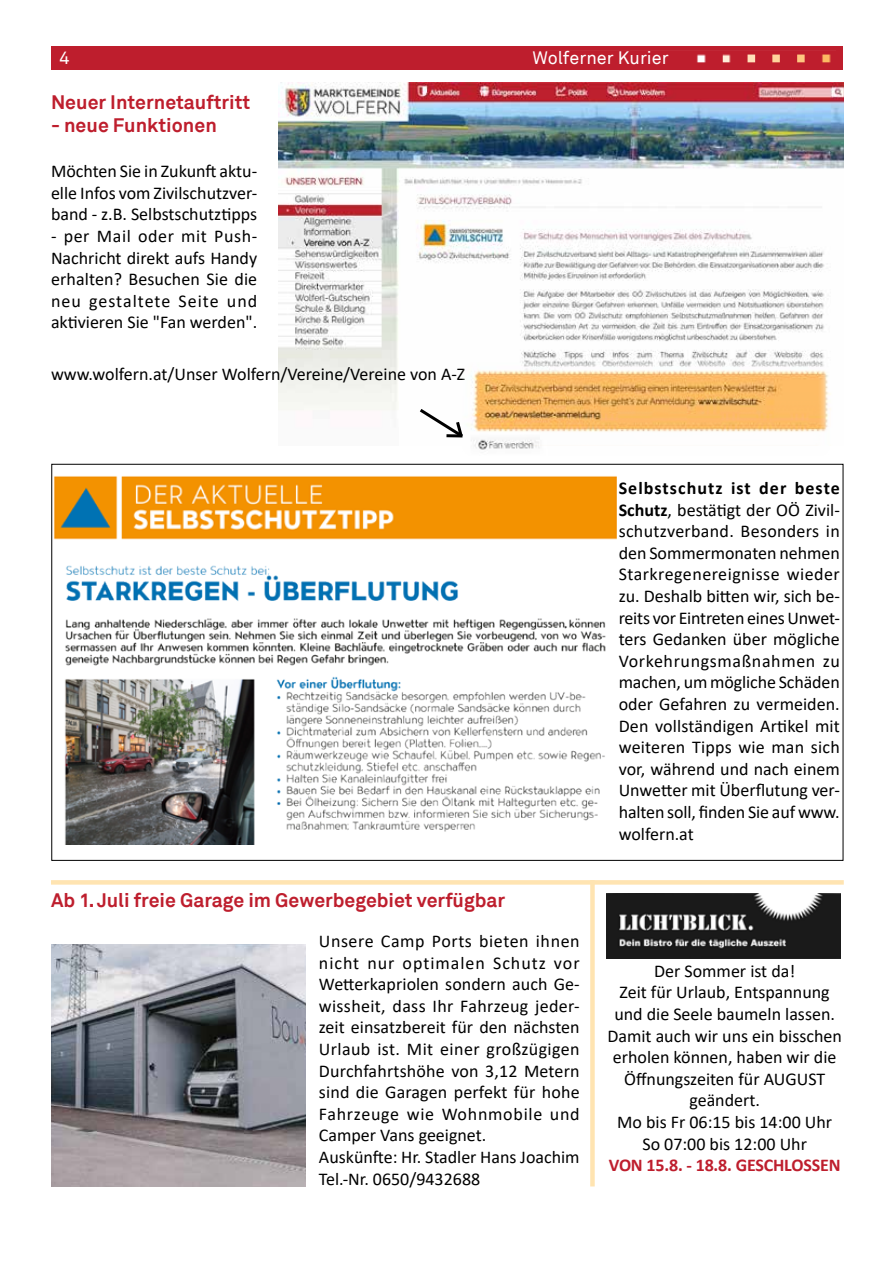
<style>
.page{position:relative;width:893px;height:1263px;background:#fff}
.page>*{position:absolute;margin:0;border:0;box-sizing:border-box;transform-origin:0 0}
.t1{font:700 19.5px "Akkurat";color:#be1e2d}
.t2{font:18px/21.6px "Calibri";color:#000;text-align:justify}
.t3{font:700 18px "Calibri";letter-spacing:-.01em;color:#be1e2d}
.t4{font:18px "Akkurat";color:#fff}
.s1{font-weight:700}
</style>
<div class="page">
<img style="left:51px;top:944px;width:254px;height:242px">
<img style="left:278px;top:82px;width:566px;height:329px">
<div style="left:51px;top:880px;width:793px;height:5px;background:#ffe4b1"></div>
<img style="left:463px;top:362px;width:367px;height:88px">
<svg style="left:416px;top:406px;width:50px;height:34px"></svg>
<hr style="left:446px;top:434px;width:16px;height:3px;background:#000">
<img style="left:54px;top:476px;width:563px;height:368px">
<img style="left:607px;top:894px;width:234px;height:65px">
<div style="left:590px;top:880px;width:5px;height:306px;background:#ffe4b1"></div>
<div style="left:51px;top:47px;width:791px;height:23px;background:#be1e2d"></div>
<img style="left:696px;top:54px;width:135px;height:9px">
<p class="t4" style="left:60px;top:47px;width:12px">4</p>
<p class="t4" style="left:533px;top:47px;width:138px">Wolferner Kurier</p>
<p class="t1" style="left:51px;top:90px;width:201px">Neuer Internetauftritt</p>
<p class="t1" style="left:51px;top:113px;width:167px">- neue Funktionen</p>
<p class="t2" style="left:51px;top:160px;width:208px">Möchten Sie in Zukunft aktu&shy;elle Infos vom Zivilschutzver&shy;band - z.B. Selbstschutztipps</p>
<p class="t2" style="left:51px;top:225px;width:208px">- per Mail oder mit Push-Nachricht direkt aufs Handy erhalten? Besuchen Sie die neu gestaltete Seite und aktivieren Sie "Fan werden".</p>
<p class="t2" style="left:51px;top:362px;width:416px">www.wolfern.at/Unser Wolfern/Vereine/Vereine von A-Z</p>
<p class="t1" style="left:51px;top:887px;width:456px">Ab 1. Juli freie Garage im Gewerbegebiet verfügbar</p>
<p class="t2" style="left:319px;top:930px;width:262px;text-align:left">Unsere Camp Ports bieten ihnen nicht nur optimalen Schutz vor<br>Wetterkapriolen sondern auch Ge&shy;wissheit, dass Ihr Fahrzeug jeder&shy;zeit einsatzbereit für den nächsten<br>Urlaub ist. Mit einer großzügigen<br>Durchfahrtshöhe von 3,12 Metern sind die Garagen perfekt für hohe<br>Fahrzeuge wie Wohnmobile und<br>Camper Vans geeignet.<br>Auskünfte: Hr. Stadler Hans Joachim<br>Tel.-Nr. 0650/9432688</p>
<p class="t2" style="left:619px;top:477px;width:223px"><span class="s1">Selbstschutz ist der beste Schutz</span>, bestätigt der OÖ Zivil&shy;schutzverband. Besonders in den Sommermonaten nehmen Starkregenereignisse wieder zu. Deshalb bitten wir, sich be&shy;reits vor Eintreten eines Unwet&shy;ters Gedanken über mögliche Vorkehrungsmaßnahmen zu machen, um mögliche Schäden oder Gefahren zu vermeiden.<br>Den vollständigen Artikel mit weiteren Tipps wie man sich vor, während und nach einem Unwetter mit Überflutung ver&shy;halten soll, finden Sie auf www. wolfern.at</p>
<p class="t2" style="left:607px;top:959px;width:236px;text-align:center">Der Sommer ist da!<br>Zeit für Urlaub, Entspannung und die Seele baumeln lassen.<br>Damit auch wir uns ein bisschen erholen können, haben wir die<br>Öffnungszeiten für AUGUST geändert.<br>Mo bis Fr 06:15 bis 14:00 Uhr<br>So 07:00 bis 12:00 Uhr</p>
<p class="t3" style="left:609px;top:1152px;width:233px">VON 15.8. - 18.8. GESCHLOSSEN</p>
</div>
